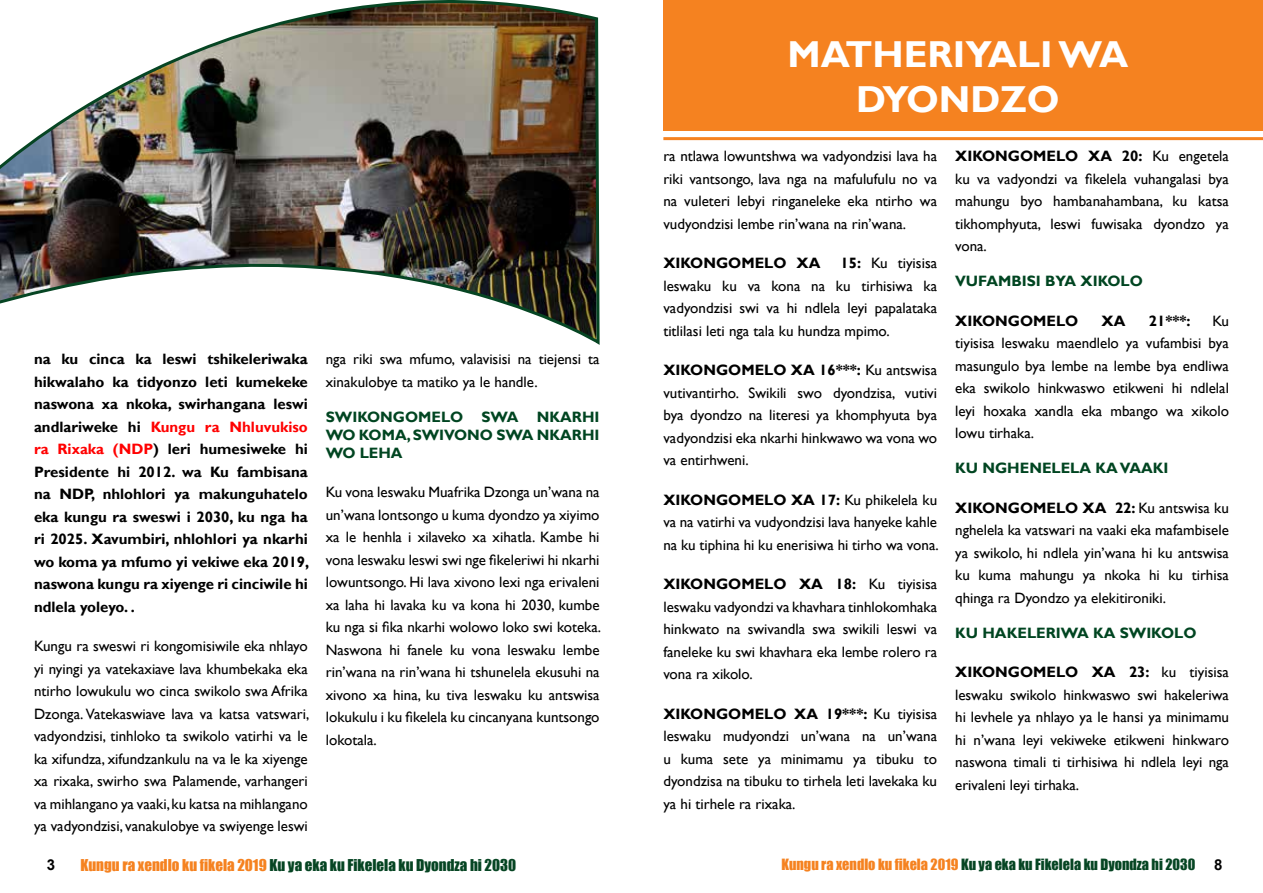
<style>
.page{position:relative;width:1263px;height:893px;background:#fff}
.page>*{position:absolute;margin:0;border:0;box-sizing:border-box;transform-origin:0 0}
.t1{font:700 37.5px "Gill Sans";color:#fff}
.t2{font:15px/22.5px "Gill Sans";color:#000;text-align:justify}
.t3{font:700 15px/22.5px "Gill Sans";color:#000;text-align:justify}
.t4{font:700 15px "Gill Sans";color:#004521}
.t5{font:15px "Impact";color:#064523}
.t6{font:700 15px "Arial";color:#000}
.t7{font:14.25px "Impact";color:#064523}
.s1{color:#f00}
.s2{font-weight:700}
.s3{color:#f58220}
</style>
<div class="page">
<img style="left:0;top:0;width:600px;height:342px">
<div style="left:663px;top:0;width:600px;height:130px;background:#f58220"></div>
<hr style="left:663px;top:137px;width:600px;height:3px;background:#f58220">
<p class="t3" style="left:34px;top:348px;width:277px">na ku cinca ka leswi tshikeleriwaka hikwalaho ka tidyonzo leti kumekeke naswona xa nkoka, swirhangana leswi andlariweke hi <span class="s1">Kungu ra Nhluvukiso ra Rixaka (NDP</span>) leri humesiweke hi Presidente hi 2012. wa Ku fambisana na NDP, nhlohlori ya makunguhatelo eka kungu ra sweswi i 2030, ku nga ha ri 2025. Xavumbiri, nhlohlori ya nkarhi wo koma ya mfumo yi vekiwe eka 2019, naswona kungu ra xiyenge ri cinciwile hi ndlela yoleyo. .</p>
<p class="t2" style="left:34px;top:635px;width:277px">Kungu ra sweswi ri kongomisiwile eka nhlayo yi nyingi ya vatekaxiave lava khumbekaka eka ntirho lowukulu wo cinca swikolo swa Afrika Dzonga. Vatekaswiave lava va katsa vatswari, vadyondzisi, tinhloko ta swikolo vatirhi va le ka xifundza, xifundzankulu na va le ka xiyenge xa rixaka, swirho swa Palamende, varhangeri va mihlangano ya vaaki, ku katsa na mihlangano ya vadyondzisi, vanakulobye va swiyenge leswi</p>
<p class="t2" style="left:326px;top:348px;width:275px">nga riki swa mfumo, valavisisi na tiejensi ta xinakulobye ta matiko ya le handle.</p>
<p class="t4" style="left:326px;top:408px;width:13px">SWIKONGOMELO</p>
<p class="t4" style="left:481px;top:408px;width:14px">SWA</p>
<p class="t4" style="left:537px;top:408px;width:12px">NKARHI</p>
<p class="t4" style="left:326px;top:426px;width:46px">WO KOMA</p>
<p class="t4" style="left:407px;top:426px;width:19px">, SWIVONO</p>
<p class="t4" style="left:496px;top:426px;width:14px">SWA</p>
<p class="t4" style="left:537px;top:426px;width:12px">NKARHI</p>
<p class="t4" style="left:326px;top:444px;width:16px">WO</p>
<p class="t4" style="left:360px;top:444px;width:12px">LEHA</p>
<p class="t2" style="left:326px;top:481px;width:277px">Ku vona leswaku Muafrika Dzonga un’wana na un’wana lontsongo u kuma dyondzo ya xiyimo xa le henhla i xilaveko xa xihatla. Kambe hi vona leswaku leswi swi nge fikeleriwi hi nkarhi lowuntsongo. Hi lava xivono lexi nga erivaleni xa laha hi lavaka ku va kona hi 2030, kumbe ku nga si fika nkarhi wolowo loko swi koteka.<br>Naswona hi fanele ku vona leswaku lembe rin’wana na rin’wana hi tshunelela ekusuhi na xivono xa hina, ku tiva leswaku ku antswisa lokukulu i ku fikelela ku cincanyana kuntsongo lokotala.</p>
<h1 class="t1" style="left:787px;top:32px;width:108px">MATHERIYALI</h1>
<h1 class="t1" style="left:1058px;top:32px;width:36px">WA</h1>
<h1 class="t1" style="left:856px;top:77px;width:30px">DYONDZO</h1>
<p class="t2" style="left:663px;top:145px;width:275px">ra ntlawa lowuntshwa wa vadyondzisi lava ha riki vantsongo, lava nga na mafulufulu no va na vuleteri lebyi ringaneleke eka ntirho wa vudyondzisi lembe rin’wana na rin’wana.</p>
<p class="t3" style="left:663px;top:252px;width:159px">XIKONGOMELO XA</p>
<p class="t2" style="left:663px;top:252px;width:275px;text-indent:177px"><span class="s2">15:</span> Ku tiyisisa leswaku ku va kona na ku tirhisiwa ka vadyondzisi swi va hi ndlela leyi papalataka titlilasi leti nga tala ku hundza mpimo.</p>
<p class="t2" style="left:663px;top:359px;width:275px"><span class="s2">XIKONGOMELO XA 16***:</span> Ku antswisa vutivantirho. Swikili swo dyondzisa, vutivi bya dyondzo na literesi ya khomphyuta bya vadyondzisi eka nkarhi hinkwawo wa vona wo va entirhweni.</p>
<p class="t2" style="left:663px;top:489px;width:277px"><span class="s2">XIKONGOMELO XA 17:</span> Ku phikelela ku va na vatirhi va vudyondzisi lava hanyeke kahle na ku tiphina hi ku enerisiwa hi tirho wa vona.</p>
<p class="t2" style="left:663px;top:573px;width:275px"><span class="s2">XIKONGOMELO XA 18:</span> Ku tiyisisa leswaku vadyondzi va khavhara tinhlokomhaka hinkwato na swivandla swa swikili leswi va faneleke ku swi khavhara eka lembe rolero ra vona ra xikolo.</p>
<p class="t2" style="left:663px;top:703px;width:275px"><span class="s2">XIKONGOMELO XA 19***:</span> Ku tiyisisa leswaku mudyondzi un’wana na un’wana u kuma sete ya minimamu ya tibuku to dyondzisa na tibuku to tirhela leti lavekaka ku ya hi tirhele ra rixaka.</p>
<p class="t2" style="left:955px;top:145px;width:275px"><span class="s2">XIKONGOMELO XA 20:</span> Ku engetela ku va vadyondzi va fikelela vuhangalasi bya mahungu byo hambanahambana, ku katsa tikhomphyuta, leswi fuwisaka dyondzo ya vona.</p>
<p class="t4" style="left:955px;top:272px;width:11px">VUFAMBISI</p>
<p class="t4" style="left:1045px;top:272px;width:11px">BYA</p>
<p class="t4" style="left:1080px;top:272px;width:23px">XIKOLO</p>
<p class="t3" style="left:955px;top:310px;width:125px">XIKONGOMELO</p>
<p class="t3" style="left:1102px;top:310px;width:25px">XA</p>
<p class="t3" style="left:1149px;top:310px;width:43px">21***:</p>
<p class="t2" style="left:955px;top:310px;width:275px;text-indent:257px">Ku tiyisisa leswaku maendlelo ya vufambisi bya masungulo bya lembe na lembe bya endliwa eka swikolo hinkwaswo etikweni hi ndlelal leyi hoxaka xandla eka mbango wa xikolo lowu tirhaka.</p>
<p class="t4" style="left:955px;top:459px;width:40px">KU NGHENELELA</p>
<p class="t4" style="left:1095px;top:459px;width:35px">KA VAAKI</p>
<p class="t2" style="left:955px;top:497px;width:275px"><span class="s2">XIKONGOMELO XA 22:</span> Ku antswisa ku nghelela ka vatswari na vaaki eka mafambisele ya swikolo, hi ndlela yin’wana hi ku antswisa ku kuma mahungu ya nkoka hi ku tirhisa qhinga ra Dyondzo ya elekitironiki.</p>
<p class="t4" style="left:955px;top:624px;width:39px">KU HAKELERIWA</p>
<p class="t4" style="left:1093px;top:624px;width:39px">KA SWIKOLO</p>
<p class="t2" style="left:955px;top:661px;width:275px"><span class="s2">XIKONGOMELO XA 23:</span> ku tiyisisa leswaku swikolo hinkwaswo swi hakeleriwa hi levhele ya nhlayo ya le hansi ya minimamu hi n’wana leyi vekiweke etikweni hinkwaro naswona timali ti tirhisiwa hi ndlela leyi nga erivaleni leyi tirhaka.</p>
<p class="t6" style="left:47px;top:855px;width:10px">3</p>
<p class="t5" style="left:80px;top:853px;width:437px"><span class="s3">Kungu ra xendlo ku fikela 2019</span> Ku ya eka ku Fikelela ku Dyondza hi 2030</p>
<p class="t7" style="left:781px;top:854px;width:415px"><span class="s3">Kungu ra xendlo ku fikela 2019</span> Ku ya eka ku Fikelela ku Dyondza hi 2030</p>
<p class="t6" style="left:1214px;top:855px;width:10px">8</p>
</div>
